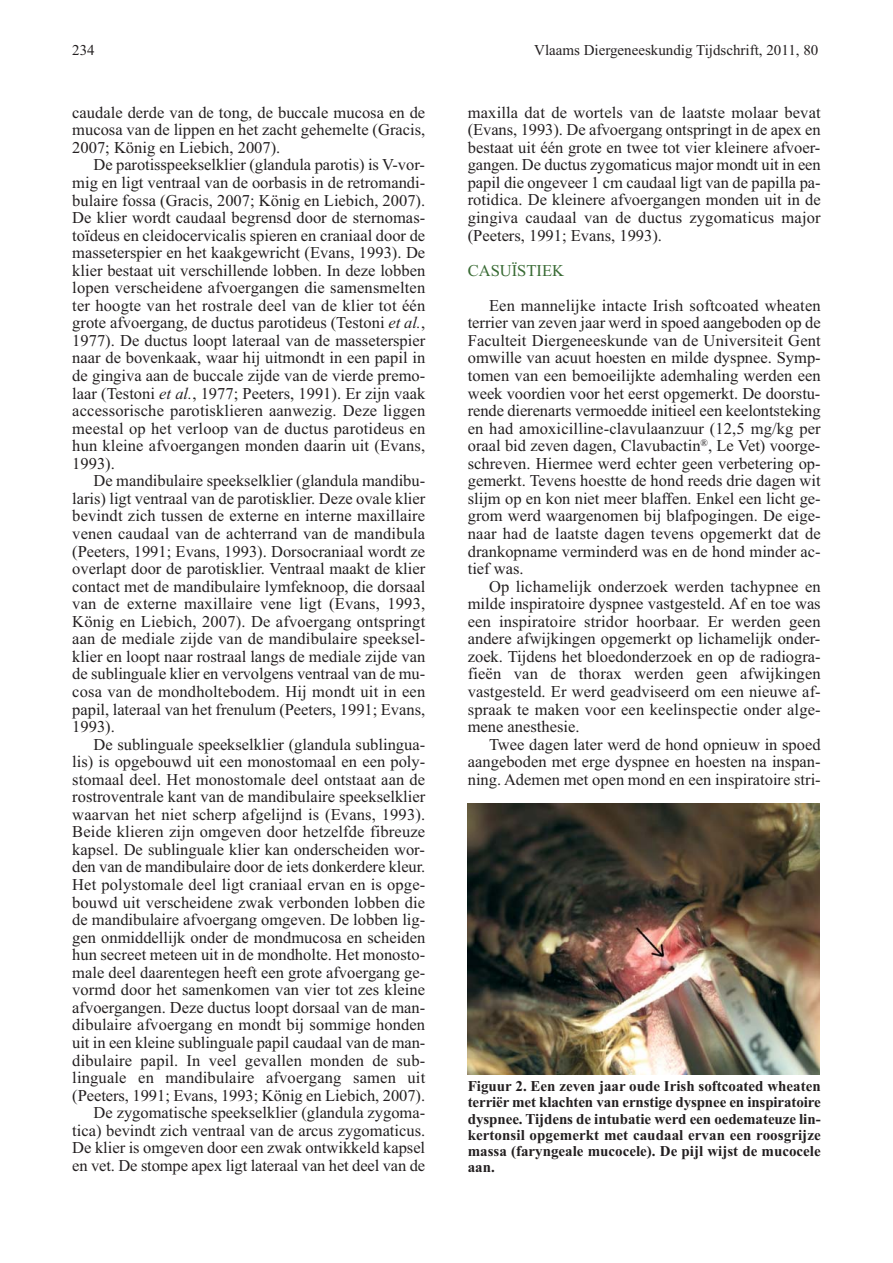
<style>
.page{position:relative;width:893px;height:1263px;background:#fff}
.page>*{position:absolute;margin:0;border:0;box-sizing:border-box;transform-origin:0 0}
.t1{font:16.5px/17.5px "Times New Roman";color:#231f20;text-align:justify}
.t2{font:16.5px "Times New Roman";color:#386a33}
.t3{font:700 15px/16.2px "Times New Roman";color:#231f20;text-align:justify}
.t4{font:15px "Times New Roman";color:#231f20}
.s1{font-style:italic}
</style>
<div class="page">
<img style="left:468px;top:804px;width:351px;height:271px">
<p class="t4" style="left:72px;top:45px;width:24px">234</p>
<p class="t4" style="left:534px;top:45px;width:286px">Vlaams Diergeneeskundig Tijdschrift, 2011, 80</p>
<p class="t1" style="left:72px;top:105px;width:354px">caudale derde van de tong, de buccale mucosa en de mucosa van de lippen en het zacht gehemelte (Gracis, 2007; König en Liebich, 2007).</p>
<p class="t1" style="left:72px;top:158px;width:354px;text-indent:21px">De parotisspeekselklier (glandula parotis) is V-vor&shy;mig en ligt ventraal van de oorbasis in de retromandi&shy;bulaire fossa (Gracis, 2007; König en Liebich, 2007).<br>De klier wordt caudaal begrensd door de sternomas&shy;toïdeus en cleidocervicalis spieren en craniaal door de masseterspier en het kaakgewricht (Evans, 1993). De klier bestaat uit verschillende lobben. In deze lobben lopen verscheidene afvoergangen die samensmelten ter hoogte van het rostrale deel van de klier tot één grote afvoergang, de ductus parotideus (Testoni <span class="s1">et al.</span>, 1977). De ductus loopt lateraal van de masseterspier naar de bovenkaak, waar hij uitmondt in een papil in de gingiva aan de buccale zijde van de vierde premo&shy;laar (Testoni <span class="s1">et al.</span>, 1977; Peeters, 1991). Er zijn vaak accessorische parotisklieren aanwezig. Deze liggen meestal op het verloop van de ductus parotideus en hun kleine afvoergangen monden daarin uit (Evans, 1993).</p>
<p class="t1" style="left:72px;top:474px;width:354px;text-indent:21px">De mandibulaire speekselklier (glandula mandibu&shy;laris) ligt ventraal van de parotisklier. Deze ovale klier bevindt zich tussen de externe en interne maxillaire venen caudaal van de achterrand van de mandibula (Peeters, 1991; Evans, 1993). Dorsocraniaal wordt ze overlapt door de parotisklier. Ventraal maakt de klier contact met de mandibulaire lymfeknoop, die dorsaal van de externe maxillaire vene ligt (Evans, 1993, König en Liebich, 2007). De afvoergang ontspringt aan de mediale zijde van de mandibulaire speeksel&shy;klier en loopt naar rostraal langs de mediale zijde van de sublinguale klier en vervolgens ventraal van de mu&shy;cosa van de mondholtebodem. Hij mondt uit in een papil, lateraal van het frenulum (Peeters, 1991; Evans, 1993).</p>
<p class="t1" style="left:72px;top:737px;width:355px;text-align:right">De sublinguale speekselklier (glandula sublingua&shy;lis) is opgebouwd uit een monostomaal en een poly&shy;stomaal deel. Het monostomale deel ontstaat aan de rostroventrale kant van de mandibulaire speekselklier waarvan het niet scherp afgelijnd is (Evans, 1993).<br>Beide klieren zijn omgeven door hetzelfde fibreuze kapsel. De sublinguale klier kan onderscheiden wor&shy;den van de mandibulaire door de iets donkerdere kleur.<br>Het polystomale deel ligt craniaal ervan en is opge&shy;bouwd uit verscheidene zwak verbonden lobben die de mandibulaire afvoergang omgeven. De lobben lig&shy;gen onmiddellijk onder de mondmucosa en scheiden hun secreet meteen uit in de mondholte. Het monosto&shy;male deel daarentegen heeft een grote afvoergang ge&shy;vormd door het samenkomen van vier tot zes kleine afvoergangen. Deze ductus loopt dorsaal van de man&shy;dibulaire afvoergang en mondt bij sommige honden uit in een kleine sublinguale papil caudaal van de man&shy;dibulaire papil. In veel gevallen monden de sub&shy;linguale en mandibulaire afvoergang samen uit (Peeters, 1991; Evans, 1993; König en Liebich, 2007).<br>De zygomatische speekselklier (glandula zygoma&shy;tica) bevindt zich ventraal van de arcus zygomaticus.<br>De klier is omgeven door een zwak ontwikkeld kapsel en vet. De stompe apex ligt lateraal van het deel van de</p>
<p class="t1" style="left:468px;top:105px;width:354px">maxilla dat de wortels van de laatste molaar bevat (Evans, 1993). De afvoergang ontspringt in de apex en bestaat uit één grote en twee tot vier kleinere afvoer&shy;gangen. De ductus zygomaticus major mondt uit in een papil die ongeveer 1 cm caudaal ligt van de papilla pa&shy;rotidica. De kleinere afvoergangen monden uit in de gingiva caudaal van de ductus zygomaticus major (Peeters, 1991; Evans, 1993).</p>
<p class="t2" style="left:468px;top:264px;width:98px">CASUÏSTIEK</p>
<p class="t1" style="left:468px;top:298px;width:354px;text-indent:21px">Een mannelijke intacte Irish softcoated wheaten terrier van zeven jaar werd in spoed aangeboden op de Faculteit Diergeneeskunde van de Universiteit Gent omwille van acuut hoesten en milde dyspnee. Symp&shy;tomen van een bemoeilijkte ademhaling werden een week voordien voor het eerst opgemerkt. De doorstu&shy;rende dierenarts vermoedde initieel een keelontsteking en had amoxicilline-clavulaanzuur (12,5 mg/kg per oraal bid zeven dagen, Clavubactin<sup>®</sup>, Le Vet) voorge&shy;schreven. Hiermee werd echter geen verbetering op&shy;gemerkt. Tevens hoestte de hond reeds drie dagen wit slijm op en kon niet meer blaffen. Enkel een licht ge&shy;grom werd waargenomen bij blafpogingen. De eige&shy;naar had de laatste dagen tevens opgemerkt dat de drankopname verminderd was en de hond minder ac&shy;tief was.</p>
<p class="t1" style="left:468px;top:579px;width:354px;text-indent:21px">Op lichamelijk onderzoek werden tachypnee en milde inspiratoire dyspnee vastgesteld. Af en toe was een inspiratoire stridor hoorbaar. Er werden geen andere afwijkingen opgemerkt op lichamelijk onder&shy;zoek. Tijdens het bloedonderzoek en op de radiogra&shy;fieën van de thorax werden geen afwijkingen vastgesteld. Er werd geadviseerd om een nieuwe af&shy;spraak te maken voor een keelinspectie onder alge&shy;mene anesthesie.</p>
<p class="t1" style="left:468px;top:737px;width:354px;text-indent:21px">Twee dagen later werd de hond opnieuw in spoed aangeboden met erge dyspnee en hoesten na inspan&shy;ning. Ademen met open mond en een inspiratoire stri-</p>
<p class="t3" style="left:468px;top:1080px;width:355px">Figuur 2. Een zeven jaar oude Irish softcoated wheaten terriër met klachten van ernstige dyspnee en inspiratoire dyspnee. Tijdens de intubatie werd een oedemateuze lin&shy;kertonsil opgemerkt met caudaal ervan een roosgrijze massa (faryngeale mucocele). De pijl wijst de mucocele aan.</p>
</div>
